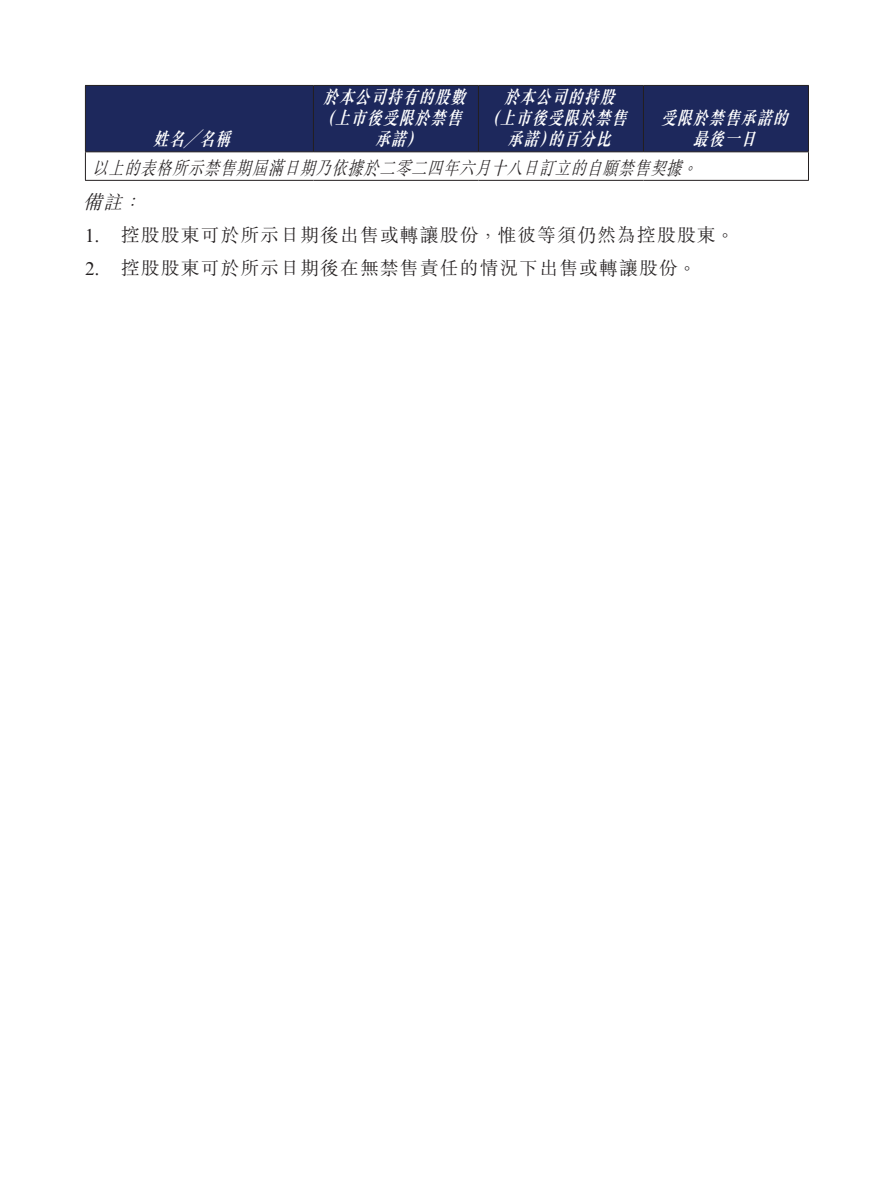
<style>
.page{position:relative;width:893px;height:1191px;background:#fff}
.page>*{position:absolute;margin:0;border:0;box-sizing:border-box;transform-origin:0 0}
._01_Body_Text{font:300 18.75px "M Sung HK";letter-spacing:.06em;color:#231f20}
._01_Body_Text-2{font:italic 700 18.75px/21px "M Sung HK";color:#fff;text-align:center;scale:.8 1}
._15_Table_Stub{font:italic 300 18.75px "M Sung HK";color:#231f20;scale:.8 1}
._15_Table_Stub-2{font:italic 700 18.75px "M Sung HK";color:#fff;scale:.8 1}
._01_Body_Text-3{font:italic 300 18.75px "M Sung HK";color:#231f20}
.s1{font-family:"Times New Roman MT Std";font-weight:400}
</style>
<div class="page">
<div style="left:86px;top:86px;width:722px;height:65px;background:#1d285c"></div>
<hr style="left:85px;top:85px;width:228px;height:1px;background:#231f20">
<hr style="left:85px;top:86px;width:1px;height:65px;background:#231f20">
<hr style="left:313px;top:85px;width:165px;height:1px;background:#231f20">
<hr style="left:313px;top:86px;width:1px;height:65px;background:#231f20">
<hr style="left:478px;top:85px;width:165px;height:1px;background:#231f20">
<hr style="left:478px;top:86px;width:1px;height:65px;background:#231f20">
<hr style="left:643px;top:85px;width:166px;height:1px;background:#231f20">
<hr style="left:643px;top:86px;width:1px;height:65px;background:#231f20">
<hr style="left:808px;top:86px;width:1px;height:65px;background:#231f20">
<hr style="left:85px;top:151px;width:228px;height:1px;background:#231f20">
<svg style="left:85px;top:152px;width:1px;height:28px"></svg>
<hr style="left:313px;top:151px;width:165px;height:1px;background:#231f20">
<hr style="left:478px;top:151px;width:165px;height:1px;background:#231f20">
<hr style="left:643px;top:151px;width:166px;height:1px;background:#231f20">
<svg style="left:808px;top:152px;width:1px;height:28px"></svg>
<hr style="left:85px;top:180px;width:228px;height:1px;background:#231f20">
<hr style="left:313px;top:180px;width:165px;height:1px;background:#231f20">
<hr style="left:478px;top:180px;width:165px;height:1px;background:#231f20">
<hr style="left:643px;top:180px;width:166px;height:1px;background:#231f20">
<p class="_01_Body_Text-2" style="left:319px;top:86px;width:192px">於本公司持有的股數（上市後受限於禁售承諾）</p>
<p class="_01_Body_Text-2" style="left:484px;top:86px;width:187px">於本公司的持股<br>（上市後受限於禁售承諾）的百分比</p>
<p class="_01_Body_Text-2" style="left:661px;top:107px;width:168px">受限於禁售承諾的最後一日</p>
<p class="_15_Table_Stub" style="left:92px;top:155px;width:765px">以上的表格所示禁售期屆滿日期乃依據於二零二四年六月十八日訂立的自願禁售契據。</p>
<p class="_01_Body_Text-3" style="left:83px;top:189px;width:66px">備註：</p>
<p class="_01_Body_Text" style="left:85px;top:222px;width:651px"><span class="s1">1.</span> 控股股東可於所示日期後出售或轉讓股份，惟彼等須仍然為控股股東。</p>
<p class="_01_Body_Text" style="left:85px;top:255px;width:613px"><span class="s1">2.</span> 控股股東可於所示日期後在無禁售責任的情況下出售或轉讓股份。</p>
<p class="_15_Table_Stub-2" style="left:153px;top:126px;width:106px">姓名╱名稱</p>
</div>
